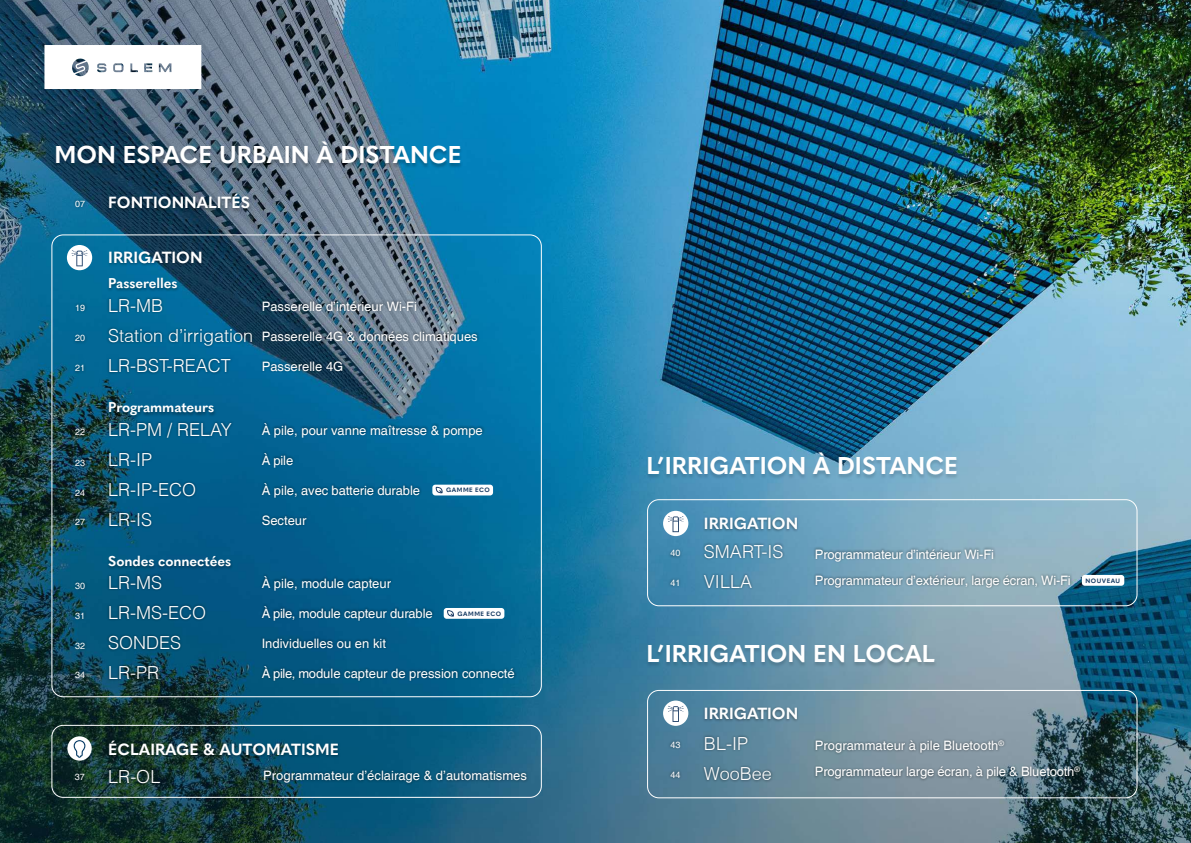
<style>
.page{position:relative;width:1191px;height:843px;background:#fff}
.page>*{position:absolute;margin:0;border:0;box-sizing:border-box;transform-origin:0 0}
.t1{font:700 24px "Quasimoda";color:#fff}
.t2{font:300 18px/30px "Helvetica";color:#fff}
.t3{font:700 16px "Quasimoda";color:#fff}
.t4{font:700 14px "Quasimoda";letter-spacing:-.01em;color:#fff}
.t5{font:13px/26px "Helvetica";color:#fff}
.t6{font:9px "Helvetica";letter-spacing:.005em;color:#fff}
.t7{font:700 6.2px "Quasimoda";letter-spacing:.085em;color:#143961}
</style>
<div class="page">
<img style="left:0;top:0;width:1191px;height:843px">
<div style="left:73px;top:302px;width:15px;height:12px;background:#000;opacity:.5"></div>
<div style="left:72px;top:197px;width:16px;height:12px;background:#000;opacity:.5"></div>
<div style="left:72px;top:426px;width:16px;height:12px;background:#000;opacity:.5"></div>
<div style="left:72px;top:579px;width:16px;height:12px;background:#000;opacity:.5"></div>
<div style="left:72px;top:362px;width:15px;height:12px;background:#000;opacity:.5"></div>
<div style="left:72px;top:486px;width:16px;height:12px;background:#000;opacity:.5"></div>
<div style="left:72px;top:639px;width:16px;height:12px;background:#000;opacity:.5"></div>
<div style="left:72px;top:515px;width:16px;height:12px;background:#000;opacity:.5"></div>
<div style="left:72px;top:668px;width:16px;height:12px;background:#000;opacity:.5"></div>
<div style="left:72px;top:332px;width:16px;height:12px;background:#000;opacity:.5"></div>
<div style="left:72px;top:456px;width:16px;height:12px;background:#000;opacity:.5"></div>
<div style="left:72px;top:609px;width:15px;height:12px;background:#000;opacity:.5"></div>
<div style="left:53px;top:142px;width:410px;height:27px;background:#000;opacity:.25"></div>
<div style="left:646px;top:452px;width:313px;height:27px;background:#000;opacity:.15"></div>
<div style="left:646px;top:645px;width:291px;height:23px;background:#000;opacity:.15"></div>
<div style="left:106px;top:296px;width:149px;height:79px;background:#000;opacity:.5"></div>
<div style="left:107px;top:420px;width:128px;height:109px;background:#000;opacity:.5"></div>
<div style="left:106px;top:573px;width:102px;height:109px;background:#000;opacity:.5"></div>
<div style="left:260px;top:299px;width:220px;height:74px;background:#000;opacity:.5"></div>
<div style="left:259px;top:420px;width:226px;height:107px;background:#000;opacity:.5"></div>
<div style="left:259px;top:573px;width:258px;height:110px;background:#000;opacity:.5"></div>
<div style="left:107px;top:250px;width:97px;height:17px;background:#000;opacity:.4"></div>
<div style="left:106px;top:191px;width:147px;height:22px;background:#000;opacity:.4"></div>
<div style="left:67px;top:245px;width:25px;height:25px;background:#fff;border-radius:50%"></div>
<svg style="left:71px;top:250px;width:17px;height:16px"></svg>
<div style="left:663px;top:511px;width:25px;height:25px;background:#fff;border-radius:50%"></div>
<svg style="left:667px;top:516px;width:16px;height:16px"></svg>
<div style="left:663px;top:700px;width:25px;height:26px;background:#fff;border-radius:50%"></div>
<svg style="left:667px;top:705px;width:16px;height:17px"></svg>
<div style="left:107px;top:277px;width:72px;height:15px;background:#000;opacity:.4"></div>
<div style="left:107px;top:401px;width:109px;height:18px;background:#000;opacity:.4"></div>
<div style="left:106px;top:554px;width:127px;height:16px;background:#000;opacity:.4"></div>
<div style="left:107px;top:738px;width:234px;height:20px;background:#000;opacity:.4"></div>
<div style="left:702px;top:516px;width:97px;height:17px;background:#000;opacity:.4"></div>
<div style="left:702px;top:705px;width:97px;height:17px;background:#000;opacity:.4"></div>
<div style="left:107px;top:766px;width:56px;height:19px;background:#000;opacity:.5"></div>
<div style="left:701px;top:542px;width:84px;height:49px;background:#000;opacity:.5"></div>
<div style="left:262px;top:768px;width:267px;height:17px;background:#000;opacity:.5"></div>
<div style="left:813px;top:546px;width:260px;height:43px;background:#000;opacity:.5"></div>
<div style="left:813px;top:737px;width:269px;height:44px;background:#000;opacity:.5"></div>
<div style="left:72px;top:771px;width:16px;height:12px;background:#000;opacity:.5"></div>
<div style="left:667px;top:547px;width:16px;height:12px;background:#000;opacity:.5"></div>
<div style="left:667px;top:739px;width:16px;height:12px;background:#000;opacity:.5"></div>
<div style="left:667px;top:576px;width:15px;height:12px;background:#000;opacity:.5"></div>
<div style="left:667px;top:768px;width:16px;height:12px;background:#000;opacity:.5"></div>
<div style="left:51px;top:725px;width:491px;height:72px;border:1px solid #fff;border-radius:11px"></div>
<div style="left:647px;top:499px;width:490px;height:107px;border:1px solid #fff;border-radius:11px"></div>
<div style="left:647px;top:690px;width:490px;height:108px;border:1px solid #fff;border-radius:11px"></div>
<div style="left:67px;top:736px;width:25px;height:24px;background:#fff;border-radius:50%"></div>
<svg style="left:74px;top:740px;width:11px;height:17px"></svg>
<div style="left:701px;top:734px;width:73px;height:49px;background:#000;opacity:.5"></div>
<div style="left:432px;top:484px;width:61px;height:11px;background:#fff;border-radius:3px"></div>
<svg style="left:435px;top:487px;width:8px;height:6px"></svg>
<div style="left:444px;top:608px;width:60px;height:11px;background:#fff;border-radius:3px"></div>
<svg style="left:447px;top:610px;width:7px;height:6px"></svg>
<div style="left:1081px;top:575px;width:43px;height:10px;background:#fff;border-radius:3px"></div>
<svg style="left:44px;top:45px;width:157px;height:44px"></svg>
<h1 class="t1" style="left:54px;top:135px;width:408px">MON ESPACE URBAIN À DISTANCE</h1>
<p class="t6" style="left:75px;top:198px;width:11px">07</p>
<p class="t6" style="left:75px;top:302px;width:11px">19</p>
<p class="t6" style="left:75px;top:333px;width:11px">20</p>
<p class="t6" style="left:75px;top:363px;width:11px">21</p>
<p class="t6" style="left:75px;top:427px;width:11px">22</p>
<p class="t6" style="left:75px;top:457px;width:11px">23</p>
<p class="t6" style="left:75px;top:487px;width:11px">24</p>
<p class="t6" style="left:75px;top:516px;width:11px">27</p>
<p class="t6" style="left:75px;top:580px;width:11px">30</p>
<p class="t6" style="left:75px;top:610px;width:11px">31</p>
<p class="t6" style="left:75px;top:640px;width:11px">32</p>
<p class="t6" style="left:75px;top:669px;width:11px">34</p>
<p class="t6" style="left:75px;top:772px;width:11px">37</p>
<p class="t3" style="left:108px;top:190px;width:143px">FONTIONNALITÉS</p>
<p class="t3" style="left:108px;top:245px;width:96px">IRRIGATION</p>
<p class="t4" style="left:108px;top:272px;width:71px">Passerelles</p>
<h2 class="t2" style="left:108px;top:290px;width:147px">LR-MB<br>Station d’irrigation<br>LR-BST-REACT</h2>
<p class="t5" style="left:262px;top:293px;width:157px">Passerelle d’intérieur Wi-Fi</p>
<p class="t5" style="left:262px;top:323px;width:218px">Passerelle 4G &amp; données climatiques</p>
<p class="t5" style="left:262px;top:353px;width:83px">Passerelle 4G</p>
<p class="t4" style="left:108px;top:396px;width:107px">Programmateurs</p>
<h2 class="t2" style="left:108px;top:414px;width:125px">LR-PM / RELAY<br>LR-IP<br>LR-IP-ECO<br>LR-IS</h2>
<p class="t4" style="left:108px;top:550px;width:124px">Sondes connectées</p>
<h2 class="t2" style="left:108px;top:568px;width:99px">LR-MS<br>LR-MS-ECO<br>SONDES<br>LR-PR</h2>
<p class="t5" style="left:262px;top:417px;width:223px">À pile, pour vanne maîtresse &amp; pompe</p>
<p class="t5" style="left:262px;top:447px;width:33px">À pile</p>
<p class="t5" style="left:262px;top:477px;width:160px">À pile, avec batterie durable</p>
<p class="t5" style="left:262px;top:507px;width:46px">Secteur</p>
<p class="t7" style="left:446px;top:485px;width:45px">GAMME ECO</p>
<p class="t5" style="left:262px;top:570px;width:131px">À pile, module capteur</p>
<p class="t5" style="left:262px;top:600px;width:172px">À pile, module capteur durable</p>
<p class="t5" style="left:262px;top:630px;width:126px">Individuelles ou en kit</p>
<p class="t5" style="left:262px;top:660px;width:255px">À pile, module capteur de pression connecté</p>
<p class="t7" style="left:457px;top:608px;width:45px">GAMME ECO</p>
<p class="t3" style="left:108px;top:736px;width:232px">ÉCLAIRAGE &amp; AUTOMATISME</p>
<h2 class="t2" style="left:108px;top:761px;width:54px">LR-OL</h2>
<p class="t5" style="left:263px;top:763px;width:265px">Programmateur d’éclairage &amp; d’automatismes</p>
<h1 class="t1" style="left:646px;top:446px;width:313px">L’IRRIGATION À DISTANCE</h1>
<p class="t6" style="left:670px;top:548px;width:11px">40</p>
<p class="t6" style="left:670px;top:577px;width:11px">41</p>
<p class="t3" style="left:704px;top:511px;width:96px">IRRIGATION</p>
<h2 class="t2" style="left:704px;top:537px;width:81px">SMART-IS<br>VILLA</h2>
<p class="t5" style="left:815px;top:541px;width:257px">Programmateur d’intérieur Wi-Fi<br>Programmateur d’extérieur, large écran, Wi-Fi</p>
<p class="t7" style="left:1085px;top:575px;width:36px">NOUVEAU</p>
<h1 class="t1" style="left:646px;top:635px;width:290px">L’IRRIGATION EN LOCAL</h1>
<p class="t3" style="left:704px;top:700px;width:96px">IRRIGATION</p>
<p class="t6" style="left:670px;top:739px;width:11px">43</p>
<p class="t6" style="left:670px;top:769px;width:11px">44</p>
<h2 class="t2" style="left:704px;top:728px;width:69px">BL-IP<br>WooBee</h2>
<p class="t5" style="left:815px;top:733px;width:266px">Programmateur à pile Bluetooth<sup>®<br></sup>Programmateur large écran, à pile &amp; Bluetooth<sup>®</sup></p>
</div>
